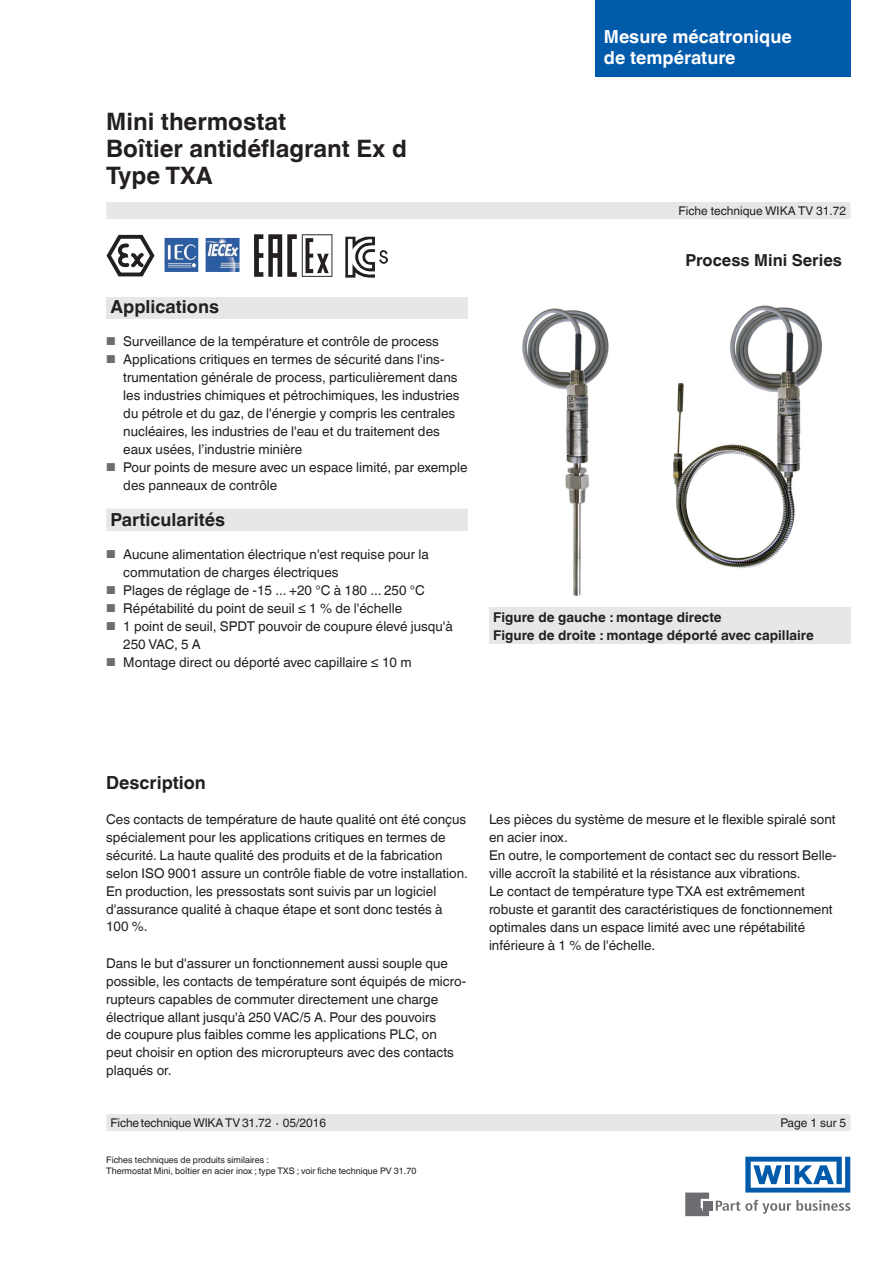
<style>
.page{position:relative;width:893px;height:1263px;background:#fff}
.page>*{position:absolute;margin:0;border:0;box-sizing:border-box;transform-origin:0 0}
.t1{font:700 24px/27px "Helvetica World";color:#231f20}
.t2{font:700 18px "Helvetica World";color:#231f20}
.t3{font:700 18px/21px "Helvetica World";color:#fff}
.t4{font:700 16.5px "Helvetica World";color:#231f20}
.t5{font:13.5px/18px "Helvetica World";color:#231f20}
.t6{font:700 13.5px/18px "Helvetica World";color:#231f20}
.t7{font:12px "Helvetica World";color:#231f20}
.t8{font:9px/10.5px "Helvetica World";color:#231f20}
.s1{font-size:11.55px;color:#6c6d70}
</style>
<div class="page">
<div style="left:106px;top:298px;width:362px;height:21px;background:#e6e7e9"></div>
<svg style="left:716px;top:1200px;width:134px;height:14px"></svg>
<div style="left:703px;top:1201px;width:9px;height:9px;background:#6c6d70"></div>
<svg style="left:685px;top:1192px;width:24px;height:24px"></svg>
<svg style="left:745px;top:1157px;width:105px;height:35px"></svg>
<div style="left:106px;top:202px;width:744px;height:17px;background:#e6e7e9"></div>
<div style="left:106px;top:1114px;width:744px;height:17px;background:#e6e7e9"></div>
<div style="left:106px;top:508px;width:362px;height:23px;background:#e6e7e9"></div>
<div style="left:595px;top:0;width:255px;height:77px;background:#015aaa"></div>
<svg style="left:106px;top:234px;width:49px;height:43px"></svg>
<img style="left:165px;top:238px;width:75px;height:34px">
<svg style="left:254px;top:234px;width:78px;height:43px"></svg>
<img style="left:345px;top:236px;width:43px;height:41px">
<div style="left:489px;top:608px;width:361px;height:36px;background:#e6e7e9"></div>
<img style="left:522px;top:308px;width:87px;height:288px">
<img style="left:672px;top:305px;width:151px;height:264px">
<h1 class="t1" style="left:106px;top:108px;width:302px">Mini thermostat<br>Boîtier antidéflagrant Ex d<br>Type TXA</h1>
<h2 class="t2" style="left:111px;top:296px;width:110px">Applications</h2>
<p class="t5" style="left:106px;top:332px;width:334px"><span class="s1">■</span> Surveillance de la température et contrôle de process</p>
<p class="t5" style="left:123px;top:350px;width:338px;text-indent:-17px"><span class="s1">■</span> Applications critiques en termes de sécurité dans l'ins&shy;trumentation générale de process, particulièrement dans les industries chimiques et pétrochimiques, les industries du pétrole et du gaz, de l'énergie y compris les centrales nucléaires, les industries de l'eau et du traitement des eaux usées, l’industrie minière</p>
<p class="t5" style="left:123px;top:458px;width:346px;text-indent:-17px"><span class="s1">■</span> Pour points de mesure avec un espace limité, par exemple des panneaux de contrôle</p>
<h2 class="t2" style="left:111px;top:509px;width:116px">Particularités</h2>
<p class="t5" style="left:123px;top:545px;width:307px;text-indent:-17px"><span class="s1">■</span> Aucune alimentation électrique n'est requise pour la commutation de charges électriques</p>
<p class="t5" style="left:106px;top:581px;width:320px"><span class="s1">■</span> Plages de réglage de -15 ... +20 °C à 180 ... 250 °C</p>
<p class="t5" style="left:106px;top:599px;width:297px"><span class="s1">■</span> Répétabilité du point de seuil ≤ 1 % de l'échelle</p>
<p class="t5" style="left:123px;top:617px;width:331px;text-indent:-17px"><span class="s1">■</span> 1 point de seuil, SPDT pouvoir de coupure élevé jusqu'à<br>250 VAC, 5 A</p>
<p class="t5" style="left:106px;top:653px;width:307px"><span class="s1">■</span> Montage direct ou déporté avec capillaire ≤ 10 m</p>
<h2 class="t3" style="left:604px;top:26px;width:189px">Mesure mécatronique de température</h2>
<p class="t7" style="left:678px;top:204px;width:169px">Fiche technique WIKA TV 31.72</p>
<p class="t4" style="left:685px;top:250px;width:158px">Process Mini Series</p>
<p class="t6" style="left:493px;top:608px;width:322px">Figure de gauche : montage directe<br>Figure de droite : montage déporté avec capillaire</p>
<h2 class="t2" style="left:106px;top:772px;width:101px">Description</h2>
<p class="t5" style="left:106px;top:810px;width:363px">Ces contacts de température de haute qualité ont été conçus spécialement pour les applications critiques en termes de sécurité. La haute qualité des produits et de la fabrication selon ISO 9001 assure un contrôle fiable de votre installation.<br>En production, les pressostats sont suivis par un logiciel d'assurance qualité à chaque étape et sont donc testés à 100 %.</p>
<p class="t5" style="left:106px;top:954px;width:361px">Dans le but d'assurer un fonctionnement aussi souple que possible, les contacts de température sont équipés de micro&shy;rupteurs capables de commuter directement une charge électrique allant jusqu'à 250 VAC/5 A. Pour des pouvoirs<br>de coupure plus faibles comme les applications PLC, on peut choisir en option des microrupteurs avec des contacts plaqués or.</p>
<p class="t7" style="left:111px;top:1116px;width:217px">Fiche technique WIKA TV 31.72 ∙ 05/2016</p>
<p class="t8" style="left:106px;top:1155px;width:312px">Fiches techniques de produits similaires :<br>Thermostat Mini, boîtier en acier inox ; type TXS ; voir fiche technique PV 31.70</p>
<p class="t5" style="left:489px;top:810px;width:349px">Les pièces du système de mesure et le flexible spiralé sont en acier inox.<br>En outre, le comportement de contact sec du ressort Belle&shy;ville accroît la stabilité et la résistance aux vibrations.<br>Le contact de température type TXA est extrêmement robuste et garantit des caractéristiques de fonctionnement optimales dans un espace limité avec une répétabilité inférieure à 1 % de l'échelle.</p>
<p class="t7" style="left:780px;top:1116px;width:67px">Page 1 sur 5</p>
</div>
